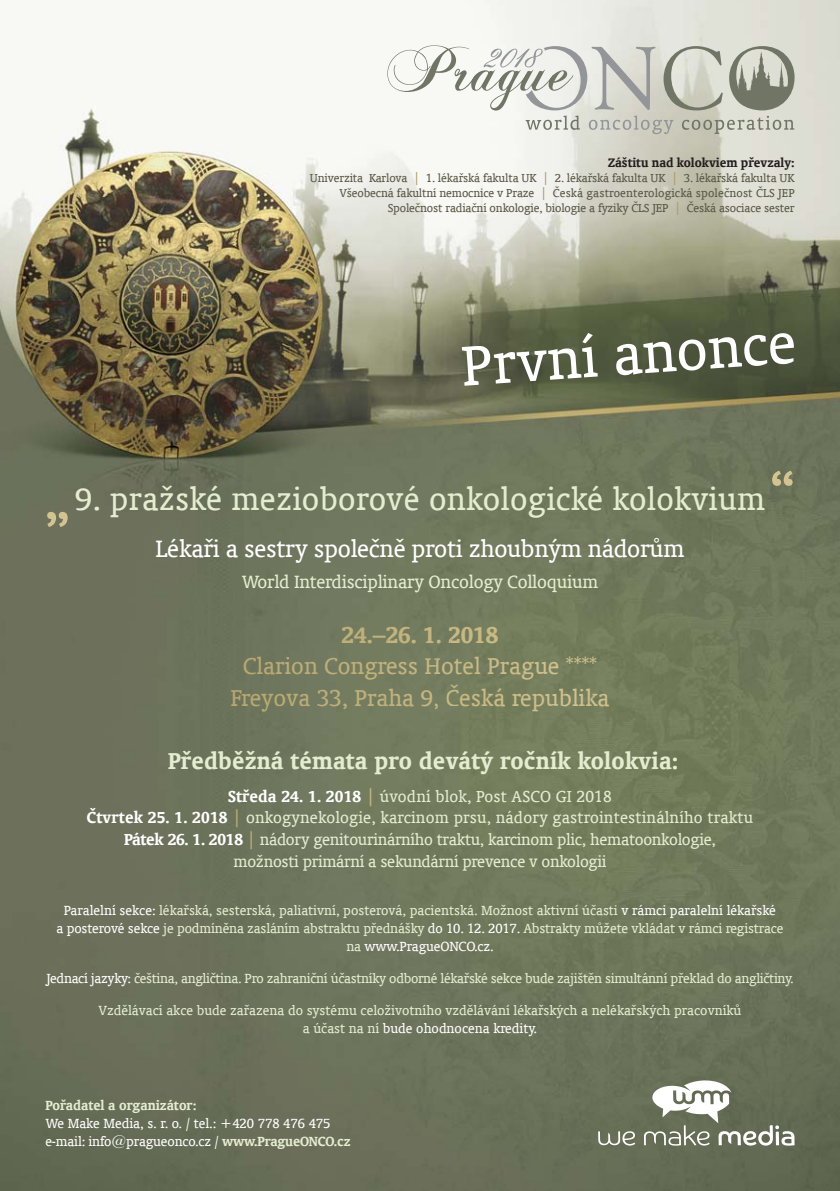
<style>
.page{position:relative;width:840px;height:1191px;background:#fff}
.page>*{position:absolute;margin:0;border:0;box-sizing:border-box;transform-origin:0 0}
.t1{font:64px "Oranda AT";color:#fff}
.t2{font:35.6px "Oranda AT";letter-spacing:.01em;color:#e5edd0}
.t3{font:26.8px "Oranda AT";letter-spacing:-.01em;color:#fff}
.t4{font:26px/31.2px "Oranda AT";color:#d1c08d;text-align:center}
.t5{font:700 26px "Oranda AT";letter-spacing:.01em;color:#e5edd0}
.t6{font:20.2px "Oranda AT";letter-spacing:-.01em;color:#e5edd0}
.t7{font:18px/21.6px "Oranda AT";letter-spacing:-.015em;color:#e5edd0;text-align:center}
.t8{font:15px/18px "Oranda AT";letter-spacing:-.01em;color:#e5edd0;text-align:center}
.t9{font:15px/18px "Oranda AT";color:#fff}
.t10{font:700 15px "Oranda AT";color:#e5edd0}
.t11{font:700 14px "Oranda AT";color:#231f20}
.t12{font:13px/15px "Oranda AT";letter-spacing:-.01em;color:#585746;text-align:right}
.s1{color:#aa9a5f}
.s2{font-weight:700;color:#bfaf78}
.s3{font-weight:700;color:#c0af79}
.s4{font-weight:700;color:#c1b17b}
.s5{font-weight:700;color:#c2b27c}
.s6{font-weight:700;color:#c3b37d}
.s7{font-weight:700;color:#c5b47f}
.s8{font-weight:700;color:#c5b580}
.s9{font-weight:700;color:#c6b681}
.s10{font-weight:700;color:#c8b782}
.s11{font-weight:700;color:#c8b883}
.s12{font-weight:700;color:#c9b884}
.s13{font-weight:700;color:#c9b985}
.s14{color:#b8a770}
.s15{color:#b9a971}
.s16{color:#bbaa73}
.s17{color:#bbab73}
.s18{color:#bcac74}
.s19{color:#bdac75}
.s20{color:#bead77}
.s21{color:#c0af79}
.s22{color:#c0af7a}
.s23{color:#c1b17b}
.s24{color:#c2b27c}
.s25{color:#c3b27d}
.s26{color:#c4b37e}
.s27{color:#c5b47f}
.s28{color:#c6b681}
.s29{color:#c8b782}
.s30{color:#c8b883}
.s31{color:#c9b884}
.s32{color:#c9b985}
.s33{color:#caba86}
.s34{color:#ccbb87}
.s35{color:#ccbc88}
.s36{color:#cdbd8a}
.s37{color:#cfbf8c}
.s38{color:#b7a66f}
.s39{color:#b8a76f}
.s40{color:#b9a870}
.s41{color:#bdad76}
.s42{color:#beae78}
.s43{color:#c1b07a}
.s44{color:#c3b37d}
.s45{color:#c5b580}
.s46{color:#cdbd89}
.s47{color:#cebe8b}
.s48{color:#d2c18e}
.s49{font-weight:700;color:#fff}
.s50{color:#bfaf78}
.s51{color:#fff}
.s52{color:#e5edd0}
.s53{font-weight:700;color:#e5edd0}
</style>
<div class="page">
<img style="left:0;top:0;width:839px;height:1191px">
<svg style="left:387px;top:45px;width:407px;height:89px"></svg>
<svg style="left:597px;top:1079px;width:197px;height:66px"></svg>
<svg style="left:47px;top:512px;width:21px;height:15px"></svg>
<svg style="left:771px;top:471px;width:21px;height:15px"></svg>
<p class="t11" style="left:608px;top:158px;width:188px">Záštitu nad kolokviem převzaly:</p>
<p class="t12" style="left:310px;top:172px;width:486px">Univerzita Karlova <span class="s1">|</span> 1. lékařská fakulta UK <span class="s1">|</span> 2. lékařská fakulta UK <span class="s1">|</span> 3. lékařská fakulta UK<br>Všeobecná fakultní nemocnice v Praze <span class="s1">|</span> Česká gastroenterologická společnost ČLS JEP<br>Společnost radiační onkologie, biologie a fyziky ČLS JEP <span class="s1">|</span> Česká asociace sester</p>
<h1 class="t1" style="left:460px;top:347px;width:337px;rotate:-4deg">První anonce</h1>
<h2 class="t2" style="left:75px;top:488px;width:691px">9. pražské mezioborové onkologické kolokvium</h2>
<h3 class="t3" style="left:155px;top:540px;width:530px">Lékaři a sestry společně proti zhoubným nádorům</h3>
<h3 class="t6" style="left:241px;top:576px;width:358px">World Interdisciplinary Oncology Colloquium</h3>
<h3 class="t4" style="left:230px;top:622px;width:380px"><span class="s2">2</span><span class="s3">4</span><span class="s4">.–</span><span class="s5">2</span><span class="s6">6</span><span class="s7">.</span> <span class="s8">1</span><span class="s9">.</span> <span class="s10">2</span><span class="s11">0</span><span class="s12">1</span><span class="s13">8<br></span><span class="s14">C</span><span class="s15">la</span><span class="s16">r</span><span class="s17">i</span><span class="s18">o</span><span class="s19">n</span> <span class="s20">C</span><span class="s21">o</span><span class="s22">n</span><span class="s23">g</span><span class="s24">r</span><span class="s25">e</span><span class="s26">s</span><span class="s27">s</span> <span class="s28">H</span><span class="s29">o</span><span class="s30">t</span><span class="s31">e</span><span class="s32">l</span> <span class="s33">P</span><span class="s34">r</span><span class="s35">a</span><span class="s36">g</span><span class="s37">u</span>e ***<span class="s37">*<br></span><span class="s38">F</span><span class="s39">r</span><span class="s40">e</span><span class="s15">y</span><span class="s16">o</span><span class="s18">v</span><span class="s19">a</span> <span class="s41">3</span><span class="s42">3</span><span class="s21">,</span> <span class="s43">P</span><span class="s23">r</span><span class="s24">a</span><span class="s44">h</span><span class="s26">a</span> <span class="s45">9</span><span class="s28">,</span> <span class="s30">Č</span><span class="s31">e</span><span class="s32">s</span><span class="s33">k</span><span class="s34">á</span> <span class="s46">r</span><span class="s36">e</span><span class="s47">p</span>u<span class="s48">bl</span>ik<span class="s37">a</span></h3>
<h3 class="t5" style="left:168px;top:753px;width:511px">Předběžná témata pro devátý ročník kolokvia:</h3>
<p class="t7" style="left:87px;top:787px;width:667px"><span class="s49">Středa 24. 1. 2018</span> <span class="s32">|</span> úvodní blok, Post ASCO GI 2018<br><span class="s49">Čtvrtek 25. 1. 2018</span> <span class="s19">|</span> onkogynekologie, karcinom prsu, nádory gastrointestinálního traktu <span class="s49">Pátek 26. 1. 2018</span> <span class="s50">|</span> nádory genitourinárního traktu, karcinom plic, hematoonkologie,<br>možnosti primární a sekundární prevence v onkologii</p>
<p class="t8" style="left:56px;top:903px;width:728px"><span class="s51">Paralelní sekce:</span> lékařská, sesterská, paliativní, posterová, pacientská. Možnost aktivní účasti <span class="s51">v rámci paralelní lékařské<br>a posterové sekce</span> je podmíněna zasláním abstraktu přednášky <span class="s51">do 10. 12. 2017.</span> Abstrakty můžete vkládat v rámci registrace na <span class="s51">www.PragueONCO.cz.</span></p>
<p class="t8" style="left:46px;top:962px;width:748px;line-height:32px"><span class="s51">Jednací jazyky:</span> čeština, angličtina. Pro zahraniční účastníky odborné lékařské sekce bude zajištěn simultánní překlad do angličtiny.<br>Vzdělávací akce bude zařazena do systému celoživotního vzdělávání lékařských a nelékařských pracovníků</p>
<p class="t9" style="left:303px;top:1021px;width:235px"><span class="s52">a účast na ní</span> bude ohodnocena kredity.</p>
<p class="t10" style="left:45px;top:1100px;width:153px">Pořadatel a organizátor:</p>
<p class="t9" style="left:45px;top:1115px;width:306px">We Make Media, s. r. o. / tel.: +420 778 476 475 e-mail: info@pragueonco.cz / <span class="s53">www.PragueONCO.cz</span></p>
</div>
